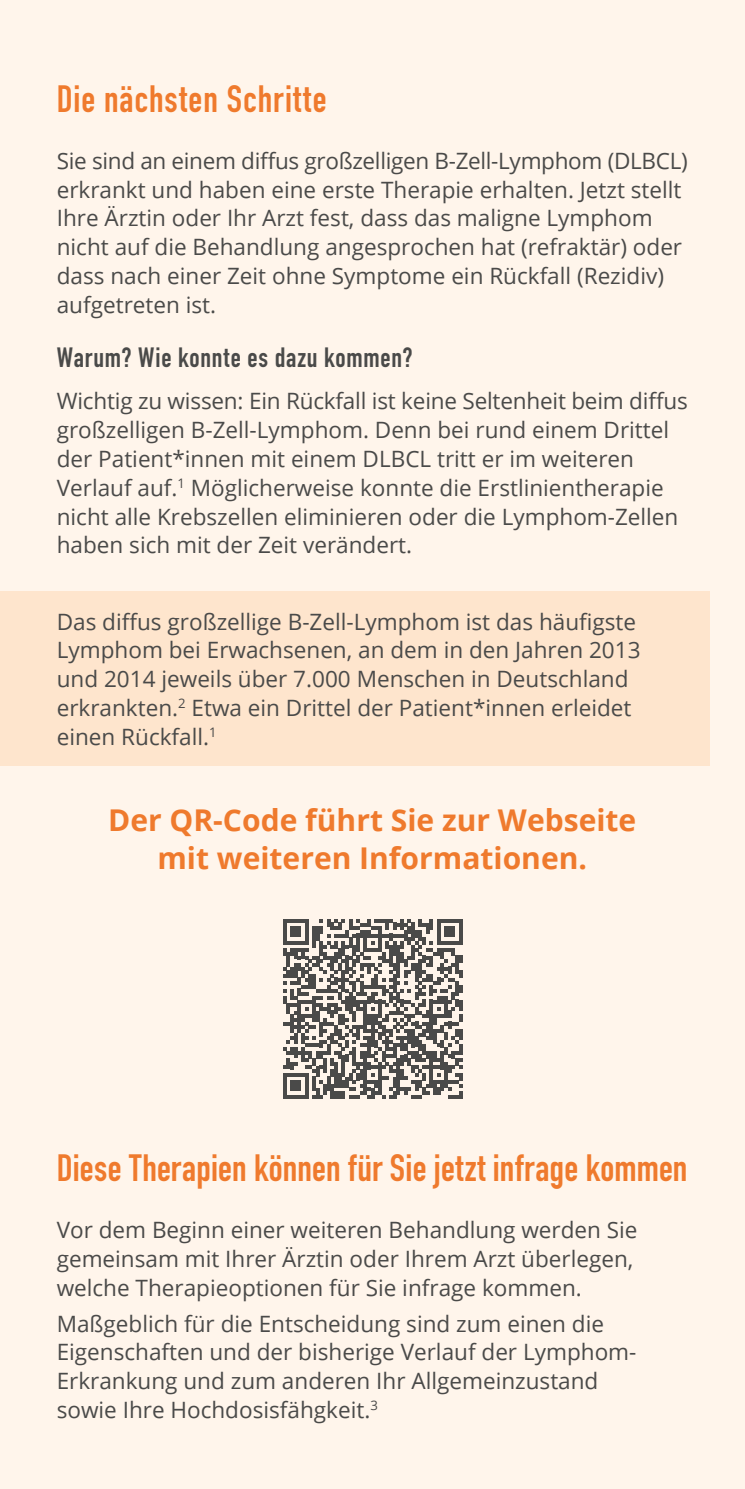
<style>
.page{position:relative;width:745px;height:1489px;background:#fff}
.page>*{position:absolute;margin:0;border:0;box-sizing:border-box;transform-origin:0 0}
.t1{font:700 37.5px "DIN Condensed";letter-spacing:.01em;color:#ef7a2d}
.t2{font:700 30px/37.5px "Open Sans";color:#ef7a2d;text-align:center}
.t3{font:700 27.5px "DIN Condensed";letter-spacing:.03em;color:#4a4a49}
.t4{font:22.5px/28.8px "Open Sans";color:#4a4a49}
</style>
<div class="page">
<div style="left:0;top:0;width:744px;height:1488px;background:#fff5eb"></div>
<div style="left:0;top:591px;width:709px;height:175px;background:#fee5cd"></div>
<svg style="left:283px;top:919px;width:179px;height:179px"></svg>
<h1 class="t1" style="left:57px;top:73px;width:271px">Die nächsten Schritte</h1>
<p class="t4" style="left:57px;top:146px;width:632px">Sie sind an einem diffus großzelligen B-Zell-Lymphom (DLBCL) erkrankt und haben eine erste Therapie erhalten. Jetzt stellt Ihre Ärztin oder Ihr Arzt fest, dass das maligne Lymphom nicht auf die Behandlung angesprochen hat (refraktär) oder dass nach einer Zeit ohne Symptome ein Rückfall (Rezidiv) aufgetreten ist.</p>
<p class="t3" style="left:57px;top:338px;width:357px">Warum? Wie konnte es dazu kommen?</p>
<p class="t4" style="left:57px;top:386px;width:632px">Wichtig zu wissen: Ein Rückfall ist keine Seltenheit beim diffus großzelligen B-Zell-Lymphom. Denn bei rund einem Drittel der Patient*innen mit einem DLBCL tritt er im weiteren Verlauf auf.<sup>1</sup> Möglicherweise konnte die Erstlinientherapie nicht alle Krebszellen eliminieren oder die Lymphom-Zellen haben sich mit der Zeit verändert.</p>
<p class="t4" style="left:57px;top:606px;width:585px">Das diffus großzellige B-Zell-Lymphom ist das häufigste Lymphom bei Erwachsenen, an dem in den Jahren 2013 und 2014 jeweils über 7.000 Menschen in Deutschland erkrankten.<sup>2</sup> Etwa ein Drittel der Patient*innen erleidet einen Rückfall.<sup>1</sup></p>
<h2 class="t2" style="left:108px;top:801px;width:529px">Der QR-Code führt Sie zur Webseite mit weiteren Informationen.</h2>
<h1 class="t1" style="left:57px;top:1142px;width:632px">Diese Therapien können für Sie jetzt infrage kommen</h1>
<p class="t4" style="left:57px;top:1214px;width:582px">Vor dem Beginn einer weiteren Behandlung werden Sie gemeinsam mit Ihrer Ärztin oder Ihrem Arzt überlegen, welche Therapieoptionen für Sie infrage kommen.</p>
<p class="t4" style="left:57px;top:1308px;width:581px">Maßgeblich für die Entscheidung sind zum einen die Eigenschaften und der bisherige Verlauf der Lymphom-Erkrankung und zum anderen Ihr Allgemeinzustand sowie Ihre Hochdosisfähgkeit.<sup>3</sup></p>
</div>
